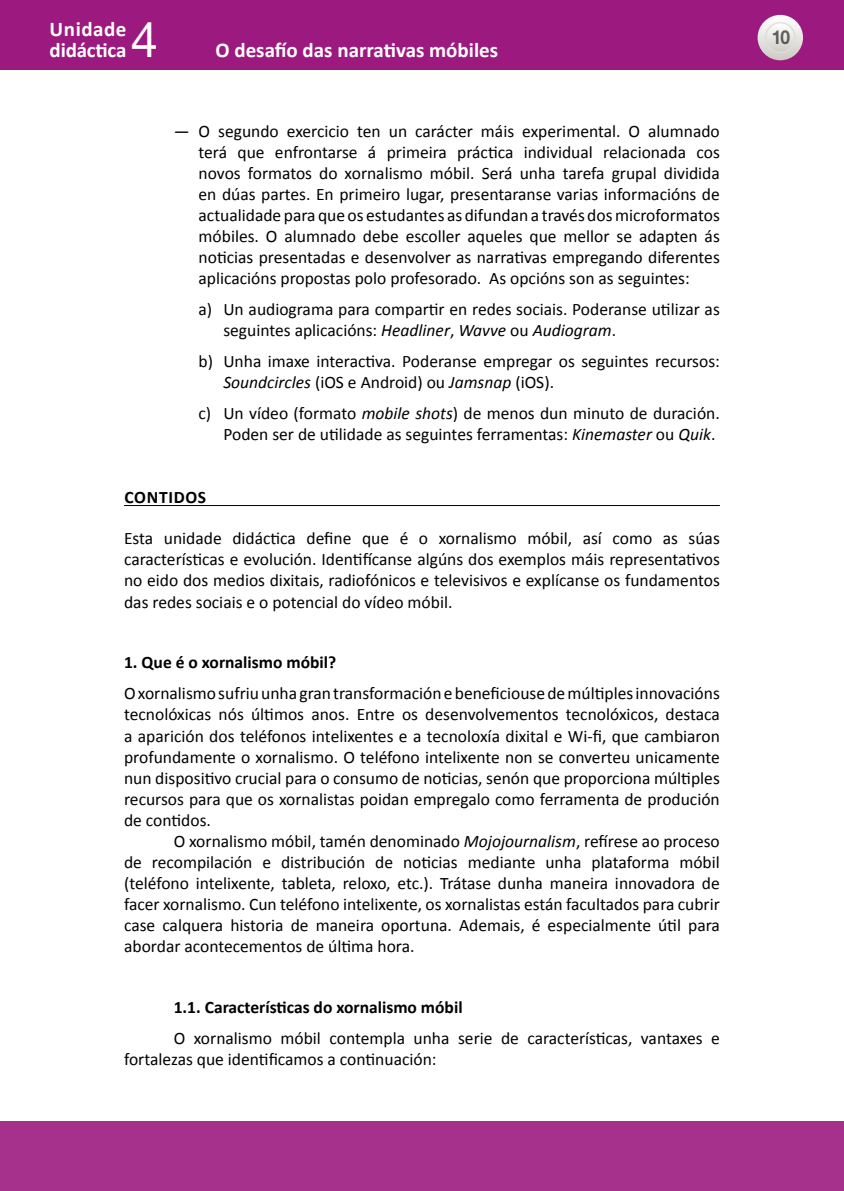
<style>
.page{position:relative;width:844px;height:1191px;background:#fff}
.page>*{position:absolute;margin:0;border:0;box-sizing:border-box;transform-origin:0 0}
.t1{font:49px "Helvetica Neue LT Std";color:#fff}
.t2{font:700 21px/21px "Calibri";color:#fff}
.t3{font:700 19.25px "Helvetica Neue LT Std";color:#000;scale:.9 1}
.TXTO_sin_SANGRE{font:17.5px/21px "Calibri";color:#000;text-align:justify}
.TXTO{font:17.5px/21px "Calibri";color:#000;text-align:justify}
.TEXTO{font:17.5px/21px "Calibri";color:#000;text-align:justify}
.txto{font:17.5px/21px "Calibri";color:#000}
._2º_Epigrafe{font:700 17.5px "Calibri";color:#000}
._1º_Epigrafe{font:700 17.5px "Calibri";color:#000}
._0º_Epigrafe{font:700 17.5px "Calibri";letter-spacing:.04em;color:#000}
.s1{font-style:italic}
</style>
<div class="page">
<div style="left:0;top:0;width:843px;height:69px;background:#9c1a7f"></div>
<svg style="left:757px;top:15px;width:45px;height:45px"></svg>
<svg style="left:765px;top:23px;width:29px;height:29px"></svg>
<div style="left:764px;top:22px;width:31px;height:31px;border:1px solid #dfdeda;border-radius:50%"></div>
<div style="left:0;top:1121px;width:843px;height:70px;background:#a6318c"></div>
<hr style="left:124px;top:505px;width:595px;height:1px;background:#000">
<p class="t2" style="left:50px;top:19px;width:78px">Unidade didáctica</p>
<h1 class="t1" style="left:131px;top:11px;width:29px">4</h1>
<p class="t2" style="left:215px;top:40px;width:284px">O desafío das narrativas móbiles</p>
<p class="TEXTO" style="left:198px;top:121px;width:522px;text-indent:-25px">— O segundo exercicio ten un carácter máis experimental. O alumnado terá que enfrontarse á primeira práctica individual relacionada cos novos formatos do xornalismo móbil. Será unha tarefa grupal dividida en dúas partes. En primeiro lugar, presentaranse varias informacións de actualidade para que os estudantes as difundan a través dos microformatos móbiles. O alumnado debe escoller aqueles que mellor se adapten ás noticias presentadas e desenvolver as narrativas empregando diferentes aplicacións propostas polo profesorado. As opcións son as seguintes:</p>
<p class="txto" style="left:223px;top:299px;width:498px;text-indent:-25px">a) Un audiograma para compartir en redes sociais. Poderanse utilizar as seguintes aplicacións: <span class="s1">Headliner</span>, <span class="s1">Wavve</span> ou <span class="s1">Audiogram</span>.</p>
<p class="txto" style="left:223px;top:351px;width:498px;text-indent:-25px">b) Unha imaxe interactiva. Poderanse empregar os seguintes recursos:<br><span class="s1">Soundcircles</span> (iOS e Android) ou <span class="s1">Jamsnap</span> (iOS).</p>
<p class="txto" style="left:198px;top:403px;width:522px;text-align:right">c) Un vídeo (formato <span class="s1">mobile shots</span>) de menos dun minuto de duración.<br>Poden ser de utilidade as seguintes ferramentas: <span class="s1">Kinemaster</span> ou <span class="s1">Quik</span>.</p>
<p class="_0º_Epigrafe" style="left:124px;top:486px;width:83px">CONTIDOS</p>
<p class="TXTO_sin_SANGRE" style="left:124px;top:528px;width:597px">Esta unidade didáctica define que é o xornalismo móbil, así como as súas características e evolución. Identifícanse algúns dos exemplos máis representativos no eido dos medios dixitais, radiofónicos e televisivos e explícanse os fundamentos das redes sociais e o potencial do vídeo móbil.</p>
<p class="_1º_Epigrafe" style="left:124px;top:651px;width:214px">1. Que é o xornalismo móbil?</p>
<p class="TXTO_sin_SANGRE" style="left:124px;top:683px;width:597px">O xornalismo sufriu unha gran transformación e beneficiouse de múltiples innovacións tecnolóxicas nós últimos anos. Entre os desenvolvementos tecnolóxicos, destaca a aparición dos teléfonos intelixentes e a tecnoloxía dixital e Wi-fi, que cambiaron profundamente o xornalismo. O teléfono intelixente non se converteu unicamente nun dispositivo crucial para o consumo de noticias, senón que proporciona múltiples recursos para que os xornalistas poidan empregalo como ferramenta de produción de contidos.</p>
<p class="TXTO" style="left:124px;top:830px;width:597px;text-indent:50px">O xornalismo móbil, tamén denominado <span class="s1">Mojojournalism</span>, refírese ao proceso de recompilación e distribución de noticias mediante unha plataforma móbil (teléfono intelixente, tableta, reloxo, etc.). Trátase dunha maneira innovadora de facer xornalismo. Cun teléfono intelixente, os xornalistas están facultados para cubrir case calquera historia de maneira oportuna. Ademais, é especialmente útil para abordar acontecementos de última hora.</p>
<p class="_2º_Epigrafe" style="left:174px;top:996px;width:290px">1.1. Características do xornalismo móbil</p>
<p class="TXTO" style="left:124px;top:1028px;width:597px;text-indent:50px">O xornalismo móbil contempla unha serie de características, vantaxes e fortalezas que identificamos a continuación:</p>
<p class="t3" style="left:770px;top:26px;width:23px">10</p>
</div>
